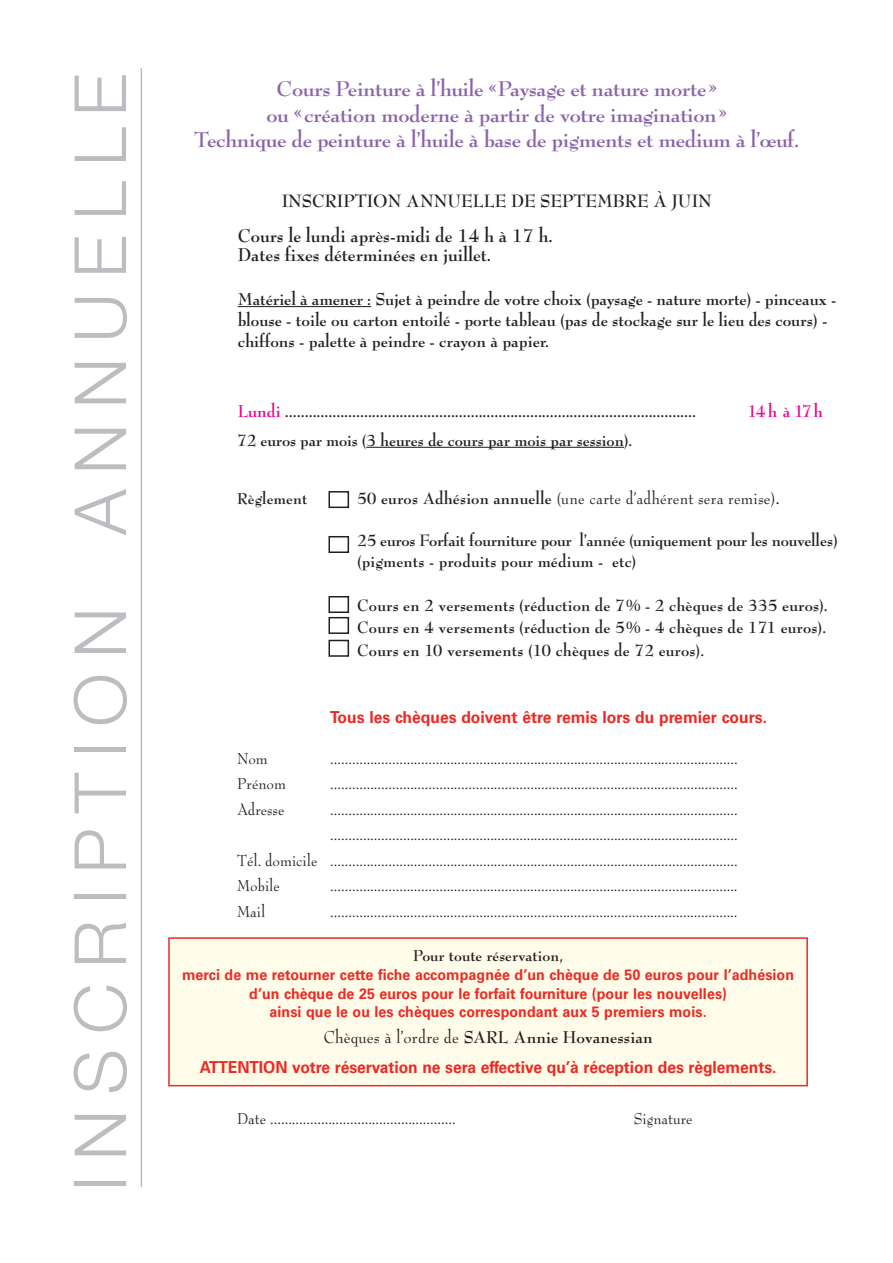
<style>
.page{position:relative;width:893px;height:1263px;background:#fff}
.page>*{position:absolute;margin:0;border:0;box-sizing:border-box;transform-origin:0 0}
.t1{font:300 72px "Helvetica Neue";letter-spacing:.21em;color:#bcbdc0}
.t2{font:700 23.25px/25.5px "Bernhard Modern";letter-spacing:-.015em;color:#8a63aa;text-align:center}
.t3{font:700 20.25px/18.5px "Bernhard Modern";color:#231f20;scale:.95 1}
.t4{font:700 19.5px "Bernhard Modern";color:#231f20;scale:.95 1}
.t5{font:700 18.75px/21px "Bernhard Modern";color:#231f20;scale:.95 1}
.t6{font:700 18.75px "Bernhard Modern";letter-spacing:.07em;color:#ed028c;scale:.95 1}
.t7{font:700 18px/22.5px "Bernhard Modern";color:#231f20;scale:.95 1}
.t8{font:18px "Bernhard Modern";letter-spacing:.01em;color:#231f20;scale:.95 1}
.t9{font:17.25px "Bernhard Modern";color:#231f20;scale:.95 1}
.t10{font:700 17.25px "Bernhard Modern";letter-spacing:.005em;color:#231f20;scale:.95 1}
.t11{font:700 16.5px "Univers";letter-spacing:-.005em;color:#ed2a24;scale:.95 1}
.t12{font:700 15px/18.8px "Univers";letter-spacing:.005em;color:#ed2a24;text-align:center;scale:.95 1}
.s1{color:#ed028c}
.s2{font-weight:700}
.s3{font-weight:400}
</style>
<div class="page">
<hr style="left:238px;top:306px;width:133px;height:1px;background:#231f20">
<hr style="left:366px;top:447px;width:258px;height:1px;background:#231f20">
<div style="left:328px;top:596px;width:21px;height:17px;border:2px solid #231f20"></div>
<div style="left:328px;top:617px;width:21px;height:17px;border:2px solid #231f20"></div>
<div style="left:328px;top:640px;width:21px;height:17px;border:2px solid #231f20"></div>
<div style="left:170px;top:939px;width:636px;height:146px;background:#fffdea"></div>
<div style="left:168px;top:937px;width:640px;height:149px;border:2px solid #ed2a24"></div>
<hr style="left:141px;top:68px;width:1px;height:1119px;background:#bcbdc0">
<div style="left:328px;top:536px;width:21px;height:17px;border:2px solid #231f20"></div>
<div style="left:328px;top:491px;width:21px;height:17px;border:2px solid #231f20"></div>
<h1 class="t1" style="left:56px;top:1192px;width:1119px;rotate:-90deg">INSCRIPTION ANNUELLE</h1>
<h2 class="t2" style="left:194px;top:77px;width:607px">Cours Peinture à l’huile «Paysage et nature morte»<br>ou «création moderne à partir de votre imagination»<br>Technique de peinture à l’huile à base de pigments et medium à l’œuf.</h2>
<p class="t4" style="left:282px;top:192px;width:454px">INSCRIPTION ANNUELLE DE SEPTEMBRE À JUIN</p>
<p class="t3" style="left:238px;top:227px;width:333px">Cours le lundi après-midi de 14 h à 17 h.<br>Dates fixes déterminées en juillet.</p>
<p class="t5" style="left:238px;top:289px;width:632px">Matériel à amener : Sujet à peindre de votre choix (paysage - nature morte) - pinceaux - blouse - toile ou carton entoilé - porte tableau (pas de stockage sur le lieu des cours) - chiffons - palette à peindre - crayon à papier.</p>
<p class="t5" style="left:238px;top:401px;width:484px"><span class="s1">Lundi</span> ........................................................................................................</p>
<p class="t6" style="left:747px;top:403px;width:81px">14h à17h</p>
<p class="t7" style="left:237px;top:429px;width:417px">72 euros par mois (3 heures de cours par mois par session).</p>
<p class="t10" style="left:237px;top:490px;width:75px">Règlement</p>
<p class="t8" style="left:357px;top:490px;width:446px"><span class="s2">50 euros Adhésion annuelle</span> (une carte d’adhérent sera remise)<span class="s2">.</span></p>
<p class="t7" style="left:357px;top:530px;width:508px;line-height:21px">25 euros Forfait fourniture pour l’année (uniquement pour les nouvelles) (pigments - produits pour médium - etc)</p>
<p class="t7" style="left:357px;top:594px;width:497px;text-align:justify">Cours en 2 versements (réduction de 7% - 2 chèques de 335 euros).<br>Cours en 4 versements (réduction de 5% - 4 chèques de 171 euros).<br>Cours en 10 versements (10 chèques de 72 euros).</p>
<p class="t11" style="left:330px;top:711px;width:461px">Tous les chèques doivent être remis lors du premier cours.</p>
<p class="t9" style="left:237px;top:750px;width:34px">Nom</p>
<p class="t9" style="left:330px;top:750px;width:430px">................................................................................................................</p>
<p class="t9" style="left:237px;top:776px;width:53px">Prénom</p>
<p class="t9" style="left:330px;top:776px;width:430px">................................................................................................................</p>
<p class="t9" style="left:237px;top:801px;width:51px">Adresse</p>
<p class="t9" style="left:330px;top:801px;width:430px">................................................................................................................</p>
<p class="t9" style="left:330px;top:827px;width:430px">................................................................................................................</p>
<p class="t9" style="left:237px;top:852px;width:528px">Tél. domicile ................................................................................................................</p>
<p class="t9" style="left:237px;top:878px;width:47px">Mobile</p>
<p class="t9" style="left:330px;top:878px;width:430px">................................................................................................................</p>
<p class="t9" style="left:237px;top:903px;width:31px">Mail</p>
<p class="t9" style="left:330px;top:903px;width:430px">................................................................................................................</p>
<p class="t10" style="left:413px;top:948px;width:159px">Pour toute réservation,</p>
<p class="t12" style="left:182px;top:966px;width:646px">merci de me retourner cette fiche accompagnée d’un chèque de 50 euros pour l’adhésion d’un chèque de 25 euros pour le forfait fourniture (pour les nouvelles)<br>ainsi que le ou les chèques correspondant aux 5 premiers mois.</p>
<p class="t5" style="left:324px;top:1027px;width:348px"><span class="s3">Chèques à l’ordre de</span> SARL Annie Hovanessian</p>
<p class="t11" style="left:200px;top:1061px;width:609px">ATTENTION votre réservation ne sera effective qu’à réception des règlements.</p>
<p class="t9" style="left:237px;top:1110px;width:232px">Date ...................................................</p>
<p class="t9" style="left:634px;top:1110px;width:63px">Signature</p>
</div>
